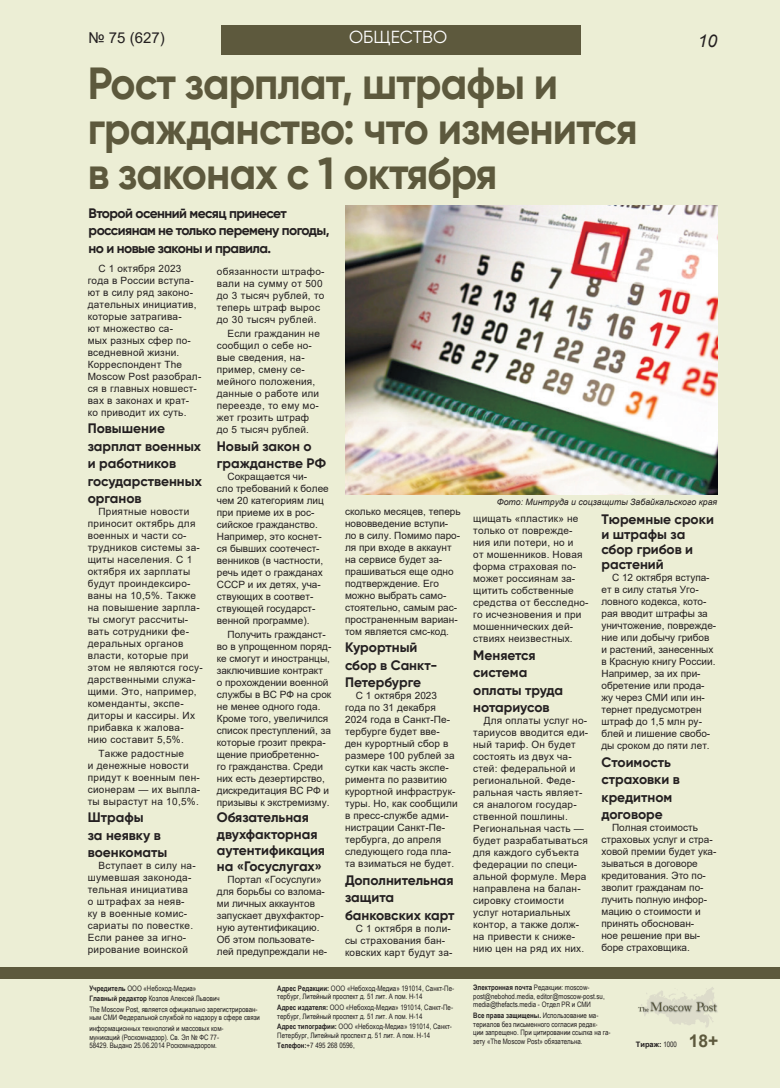
<style>
.page{position:relative;width:780px;height:1088px;background:#eceed5}
.page>*{position:absolute;margin:0;border:0;box-sizing:border-box;transform-origin:0 0}
.заголовок{font:700 45px/45px "Gilroy";letter-spacing:-.02em;color:#5d593d;scale:.94 1}
.одзаголовок{font:17.5px "Gilroy";color:#fff}
.t1{font:700 17.5px "Arial";color:#5d593d}
.t2{font:italic 17.5px "Arial";color:#231f20}
.t3{font:15px "Arial";color:#231f20}
.анонс{font:700 13.75px/17.5px "Gilroy";color:#231f20}
.анонс-2{font:700 13.75px/17.5px "Gilroy";letter-spacing:-.04em;color:#231f20}
.text{font:10px/12px "Arial";letter-spacing:.02em;color:#231f20}
.text-2{font:10px/12px "Arial";color:#231f20}
.подпись_фото{font:italic 8.75px "Arial";color:#231f20}
.t4{font:7.5px/8.8px "Arial Narrow";color:#231f20}
.t5{font:700 7.5px "Arial";color:#231f20}
.s1{font-weight:700}
.s2{font-family:"Arial Narrow";font-weight:400}
</style>
<div class="page">
<div style="left:0;top:967px;width:780px;height:11px;background:#5d593d"></div>
<div style="left:221px;top:26px;width:360px;height:29px;background:#5d593d"></div>
<svg style="left:638px;top:987px;width:79px;height:40px"></svg>
<img style="left:345px;top:206px;width:372px;height:289px">
<p class="одзаголовок" style="left:349px;top:26px;width:99px">ОБЩЕСТВО</p>
<p class="заголовок" style="left:88px;top:60px;width:586px">Рост зарплат, штрафы и гражданство: что изменится</p>
<p class="заголовок" style="left:88px;top:150px;width:437px">в законах с 1 октября</p>
<p class="анонс-2" style="left:89px;top:204px;width:242px">Второй осенний месяц принесет россиянам не только перемену погоды, но и новые законы и правила.</p>
<p class="text" style="left:88px;top:262px;width:115px;text-indent:11px">С 1 октября 2023 года в России вступа&shy;ют в силу ряд законо&shy;дательных инициатив, которые затрагива-<br>ют множество са-<br>мых разных сфер по&shy;вседневной жизни.<br>Корреспондент The<br>Moscow Post разобрал&shy;ся в главных новшест&shy;вах в законах и крат&shy;ко приводит их суть.</p>
<p class="анонс" style="left:88px;top:419px;width:116px">Повышение зарплат военных и работников государственных органов</p>
<p class="text" style="left:88px;top:505px;width:116px;text-indent:11px">Приятные новости приносит октябрь для военных и части со&shy;трудников системы за&shy;щиты населения. С 1 октября их зарплаты будут проиндексиро&shy;ваны на 10,5%. Также на повышение зарпла&shy;ты смогут рассчиты&shy;вать сотрудники фе&shy;деральных органов власти, которые при этом не являются госу&shy;дарственными служа&shy;щими. Это, например, коменданты, экспе&shy;диторы и кассиры. Их прибавка к жалова&shy;нию составит 5,5%.</p>
<p class="text" style="left:88px;top:747px;width:114px;text-indent:11px">Также радостные<br>и денежные новости придут к военным пен&shy;сионерам — их выпла&shy;ты вырастут на 10,5%.</p>
<p class="анонс" style="left:88px;top:809px;width:81px">Штрафы<br>за неявку в военкоматы</p>
<p class="text" style="left:88px;top:860px;width:109px;text-indent:11px">Вступает в силу на&shy;шумевшая законода&shy;тельная инициатива о штрафах за неяв&shy;ку в военные комис&shy;сариаты по повестке.<br>Если ранее за игно&shy;рирование воинской</p>
<h3 class="t3" style="left:89px;top:27px;width:78px">№ 75 (627)</h3>
<h2 class="t2" style="left:697px;top:30px;width:21px">10</h2>
<p class="text" style="left:217px;top:266px;width:109px">обязанности штрафо&shy;вали на сумму от 500 до 3 тысяч рублей, то теперь штраф вырос до 30 тысяч рублей.</p>
<p class="text" style="left:217px;top:328px;width:105px;text-indent:11px">Если гражданин не сообщил о себе но&shy;вые сведения, на&shy;пример, смену се&shy;мейного положения, данные о работе или переезде, то ему мо&shy;жет грозить штраф до 5 тысяч рублей.</p>
<p class="анонс" style="left:217px;top:437px;width:111px">Новый закон о гражданстве РФ</p>
<p class="text-2" style="left:217px;top:471px;width:113px;text-indent:11px">Сокращается чи-<br>сло требований к более чем 20 категориям лиц при приеме их в рос&shy;сийское гражданство.<br>Например, это коснет&shy;ся бывших соотечест&shy;венников (в частности, речь идет о гражданах<br>СССР и их детях, уча&shy;ствующих в соответ&shy;ствующей государст&shy;венной программе).</p>
<p class="text-2" style="left:217px;top:628px;width:116px;text-indent:11px">Получить гражданст&shy;во в упрощенном поряд&shy;ке смогут и иностранцы, заключившие контракт<br>о прохождении военной службы в ВС РФ на срок не менее одного года.<br>Кроме того, увеличился список преступлений, за которые грозит прекра&shy;щение приобретенно-<br>го гражданства. Среди них есть дезертирство, дискредитация ВС РФ и призывы к экстремизму.</p>
<p class="анонс" style="left:217px;top:809px;width:110px;line-height:16.2px">Обязательная двухфакторная аутентификация на «Госуслугах»</p>
<p class="text-2" style="left:217px;top:873px;width:112px;text-indent:11px">Портал «Госуслуги» для борьбы со взлома&shy;ми личных аккаунтов запускает двухфактор&shy;ную аутентификацию.<br>Об этом пользовате&shy;лей предупреждали не-</p>
<p class="подпись_фото" style="left:496px;top:496px;width:222px">Фото: Минтруда и соцзащиты Забайкальского края</p>
<p class="text-2" style="left:345px;top:505px;width:117px">сколько месяцев, теперь нововведение вступи&shy;ло в силу. Помимо паро&shy;ля при входе в аккаунт на сервисе будет за&shy;прашиваться еще одно подтверждение. Его можно выбрать само&shy;стоятельно, самым рас&shy;пространенным вариан&shy;том является смс-код.</p>
<p class="анонс" style="left:345px;top:639px;width:94px">Курортный сбор в Санкт-<br>Петербурге</p>
<p class="text" style="left:345px;top:690px;width:114px;text-indent:11px">С 1 октября 2023 года по 31 декабря<br>2024 года в Санкт-Пе&shy;тербурге будет вве&shy;ден курортный сбор в размере 100 рублей за сутки как часть экспе&shy;римента по развитию курортной инфраструк&shy;туры. Но, как сообщили в пресс-службе адми&shy;нистрации Санкт-Пе&shy;тербурга, до апреля следующего года пла&shy;та взиматься не будет.</p>
<p class="анонс" style="left:345px;top:871px;width:111px">Дополнительная защита банковских карт</p>
<p class="text" style="left:345px;top:922px;width:109px;text-indent:11px">С 1 октября в поли&shy;сы страхования бан&shy;ковских карт будут за-</p>
<p class="анонс" style="left:601px;top:512px;width:114px;line-height:15px">Тюремные сроки и штрафы за сбор грибов и растений</p>
<p class="text-2" style="left:601px;top:571px;width:116px;text-indent:11px">С 12 октября вступа&shy;ет в силу статья Уго&shy;ловного кодекса, кото&shy;рая вводит штрафы за уничтожение, поврежде&shy;ние или добычу грибов и растений, занесенных в Красную книгу России.<br>Например, за их при&shy;обретение или прода&shy;жу через СМИ или ин&shy;тернет предусмотрен штраф до 1,5 млн ру&shy;блей и лишение свобо&shy;ды сроком до пяти лет.</p>
<p class="анонс" style="left:601px;top:753px;width:80px">Стоимость страховки в кредитном договоре</p>
<p class="text-2" style="left:601px;top:821px;width:116px;text-indent:11px">Полная стоимость страховых услуг и стра&shy;ховой премии будет ука&shy;зываться в договоре кредитования. Это по&shy;зволит гражданам по&shy;лучить полную инфор&shy;мацию о стоимости и принять обоснован-<br>ное решение при вы&shy;боре страховщика.</p>
<p class="text" style="left:473px;top:513px;width:117px">щищать «пластик» не только от поврежде&shy;ния или потери, но и<br>от мошенников. Новая форма страховая по&shy;может россиянам за&shy;щитить собственные средства от бесследно&shy;го исчезновения и при мошеннических дей&shy;ствиях неизвестных.</p>
<p class="анонс" style="left:473px;top:646px;width:91px">Меняется система оплаты труда нотариусов</p>
<p class="text" style="left:473px;top:715px;width:116px;text-indent:11px">Для оплаты услуг но&shy;тариусов вводится еди&shy;ный тариф. Он будет состоять из двух ча&shy;стей: федеральной и региональной. Феде&shy;ральная часть являет&shy;ся аналогом государ&shy;ственной пошлины.<br>Региональная часть — будет разрабатываться для каждого субъекта федерации по специ&shy;альной формуле. Мера направлена на балан&shy;сировку стоимости услуг нотариальных контор, а также долж&shy;на привести к сниже&shy;нию цен на ряд их них.</p>
<p class="t4" style="left:89px;top:982px;width:170px;line-height:10.5px"><span class="s1">Учредитель</span> ООО «Небоход-Медиа»<br><span class="s1">Главный редактор</span> Козлов Алексей Львович<br>The Moscow Post, является официально зарегистрирован-</p>
<p class="t4" style="left:89px;top:1012px;width:172px;line-height:10.5px">ным СМИ Федеральной службой по надзору в сфере связи информационных технологий и массовых ком-</p>
<p class="t4" style="left:89px;top:1032px;width:131px">муникаций (Роскомнадзор). Св. Эл № ФС 77-<br>58429. Выдано 25.06.2014 Роскомнадзором.</p>
<p class="t4" style="left:473px;top:982px;width:133px"><span class="s1">Электронная почта</span> Редакции: moscow&shy;post@nebohod.media, editor@moscow-post.su, media@thefacts.media - Отдел PR и СМИ</p>
<p class="t4" style="left:473px;top:1010px;width:139px"><span class="s1">Все права защищены.</span> Использование ма&shy;териалов без письменного согласия редак-<br>ции запрещено. При цитировании ссылка на га&shy;зету «The Moscow Post» обязательна.</p>
<p class="t4" style="left:277px;top:983px;width:178px"><span class="s1">Адрес Редакции:</span> ООО «Небоход-Медиа» 191014, Санкт-Пе&shy;тербург, Литейный проспект д. 51 лит. А пом. H-14</p>
<p class="t4" style="left:277px;top:1002px;width:177px"><span class="s1">Адрес издателя:</span> ООО «Небоход-Медиа» 191014, Санкт-Пе&shy;тербург, Литейный проспект д. 51 лит. А пом. H-14</p>
<p class="t4" style="left:277px;top:1022px;width:176px"><span class="s1">Адрес типографии:</span> ООО «Небоход-Медиа» 191014, Санкт-<br>Петербург, Литейный проспект д. 51 лит. А пом. H-14</p>
<p class="t4" style="left:277px;top:1041px;width:79px"><span class="s1">Телефон:</span>+7 495 268 0596,</p>
<p class="t5" style="left:635px;top:1039px;width:43px">Тираж: <span class="s2">1000</span></p>
<h2 class="t1" style="left:688px;top:1028px;width:31px">18+</h2>
</div>
